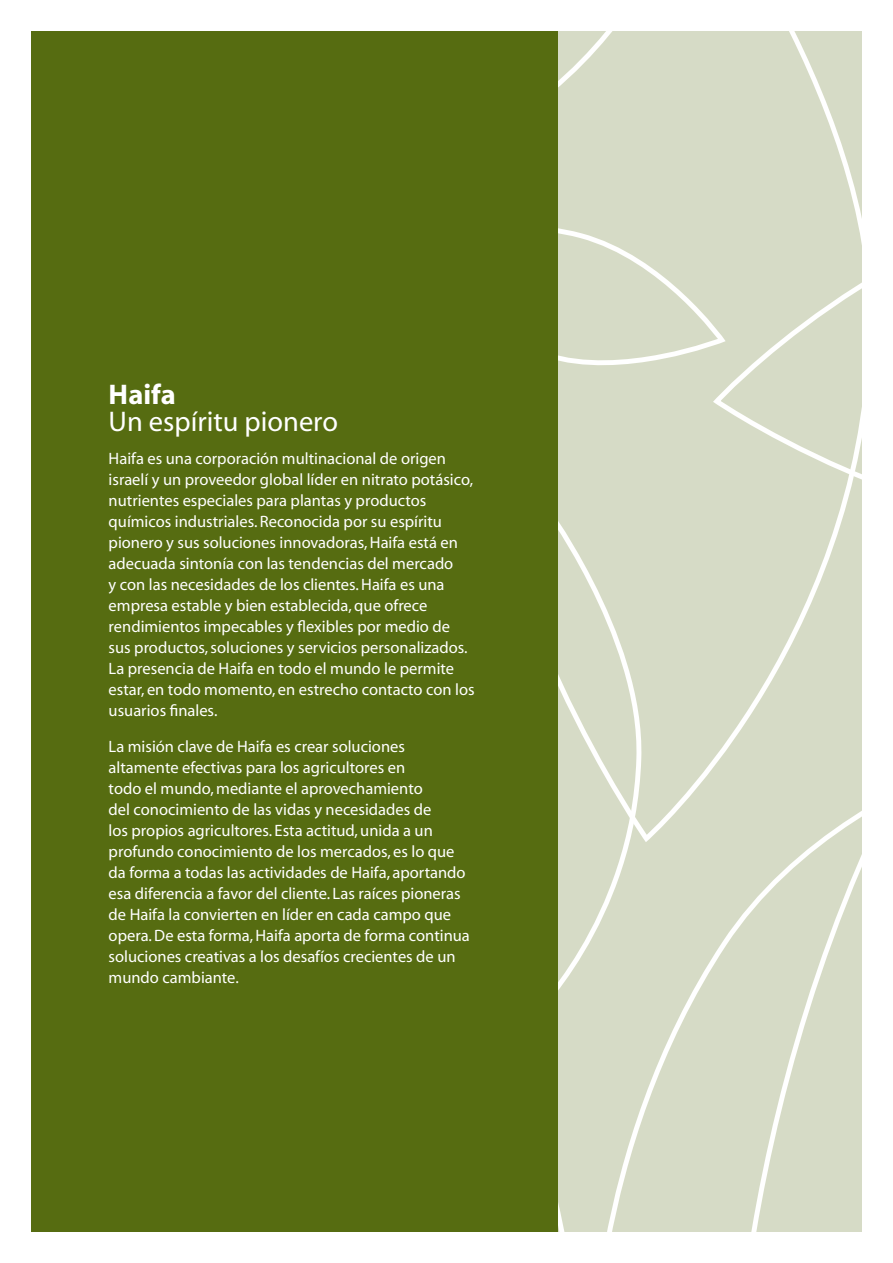
<style>
.page{position:relative;width:893px;height:1263px;background:#fff}
.page>*{position:absolute;margin:0;border:0;box-sizing:border-box;transform-origin:0 0}
.t1{font:28.5px "Myriad";color:#fff}
.t2{font:700 28.5px "Myriad";color:#fff}
.t3{font:16.5px/21px "Myriad";color:#fff}
</style>
<div class="page">
<div style="left:558px;top:31px;width:303px;height:666px;background:#d6dbc6"></div>
<div style="left:558px;top:379px;width:87px;height:852px;background:#d6dbc6"></div>
<div style="left:581px;top:697px;width:280px;height:534px;background:#d6dbc6"></div>
<svg style="left:558px;top:493px;width:85px;height:532px;background:#d9ddca"></svg>
<svg style="left:558px;top:214px;width:169px;height:165px;background:#d8ddc9"></svg>
<div style="left:558px;top:31px;width:86px;height:157px;background:#d6dbc6"></div>
<div style="left:32px;top:31px;width:526px;height:1200px;background:#566c11"></div>
<h1 class="t2" style="left:109px;top:380px;width:69px">Haifa</h1>
<h1 class="t1" style="left:109px;top:407px;width:231px">Un espíritu pionero</h1>
<p class="t3" style="left:109px;top:449px;width:367px">Haifa es una corporación multinacional de origen israelí y un proveedor global líder en nitrato potásico, nutrientes especiales para plantas y productos químicos industriales. Reconocida por su espíritu pionero y sus soluciones innovadoras, Haifa está en adecuada sintonía con las tendencias del mercado<br>y con las necesidades de los clientes. Haifa es una empresa estable y bien establecida, que ofrece rendimientos impecables y flexibles por medio de sus productos, soluciones y servicios personalizados.<br>La presencia de Haifa en todo el mundo le permite estar, en todo momento, en estrecho contacto con los usuarios finales.</p>
<p class="t3" style="left:109px;top:737px;width:363px">La misión clave de Haifa es crear soluciones altamente efectivas para los agricultores en<br>todo el mundo, mediante el aprovechamiento<br>del conocimiento de las vidas y necesidades de<br>los propios agricultores. Esta actitud, unida a un profundo conocimiento de los mercados, es lo que da forma a todas las actividades de Haifa, aportando esa diferencia a favor del cliente. Las raíces pioneras de Haifa la convierten en líder en cada campo que opera. De esta forma, Haifa aporta de forma continua soluciones creativas a los desafíos crecientes de un mundo cambiante.</p>
</div>
